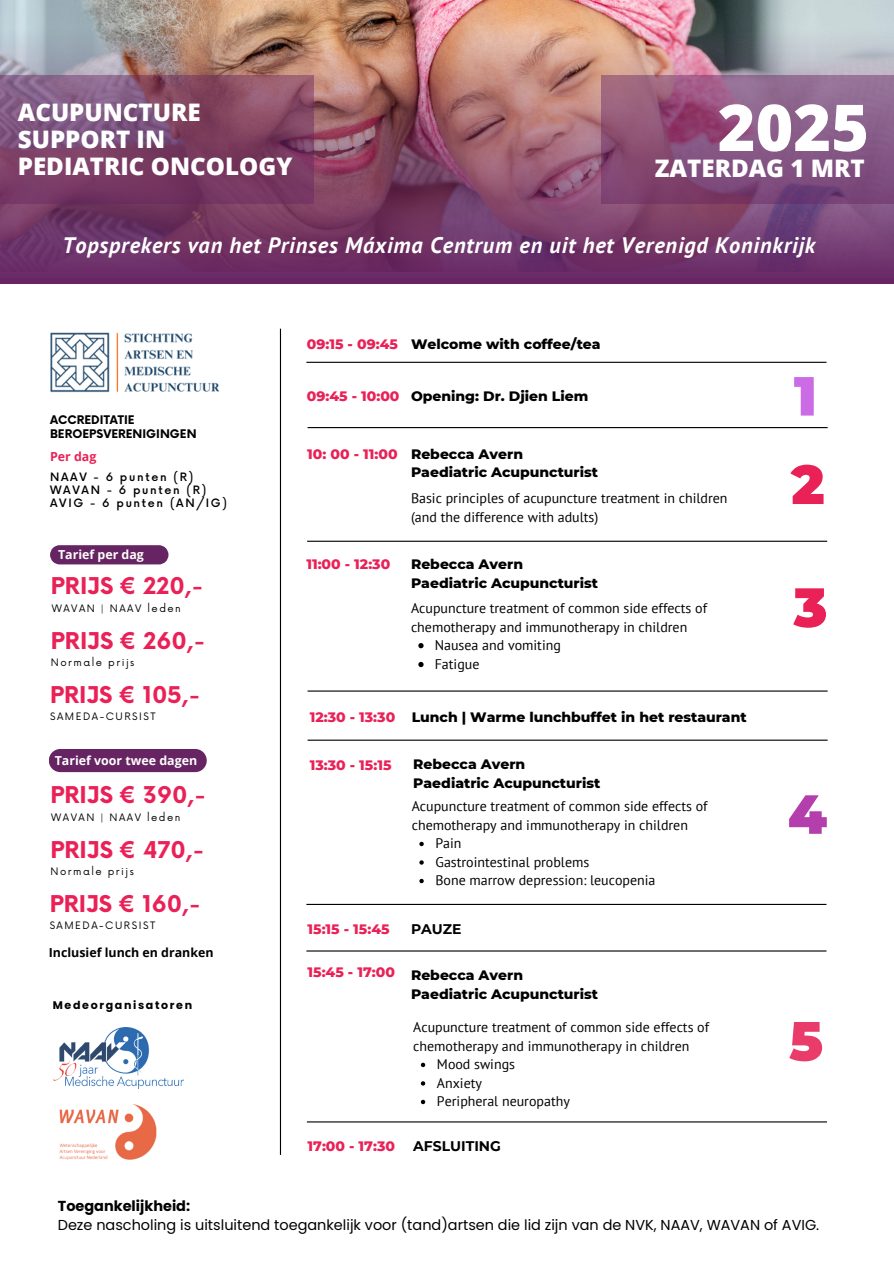
<style>
.page{position:relative;width:894px;height:1264px;background:#fff}
.page>*{position:absolute;margin:0;border:0;box-sizing:border-box;transform-origin:0 0}
.t1{font:800 64.5px "Open Sans";color:#fff}
.t2{font:900 55.05px "Montserrat";color:#e92156}
.t3{font:900 55.05px "Montserrat";color:#e93c6a}
.t4{font:900 55.05px "Montserrat";color:#cb6ce6}
.t5{font:900 55.05px "Montserrat";color:#b53ead}
.t6{font:800 24.15px/27.2px "Open Sans";color:#fff}
.t7{font:700 22.5px "Now";color:#e92156}
.t8{font:italic 700 22.35px "PT Sans";letter-spacing:.035em;color:#fff}
.t9{font:14.4px/19.2px "Poppins";color:#000}
.t10{font:13.95px/18.5px "PT Sans";color:#000}
.t11{font:800 13.95px/18.9px "Montserrat";color:#000}
.t12{font:800 13.95px "Montserrat";color:#e92156}
.t13{font:700 13.95px "Montserrat";color:#000}
.t14{font:700 12.45px "Open Sans";color:#fff}
.t15{font:700 12.45px "Open Sans";color:#000}
.t16{font:700 12.45px "Open Sans";color:#e92156}
.t17{font:700 11.55px/13.6px "Now";color:#000}
.t18{font:500 11.25px "Now";letter-spacing:.15em;color:#000}
.t19{font:700 11.1px "Poppins";letter-spacing:.15em;color:#000}
.t20{font:10.05px "Now";letter-spacing:.15em;color:#000}
.s1{font-weight:700}
</style>
<div class="page">
<hr style="left:307px;top:739px;width:520px;height:1px;background:#000">
<hr style="left:307px;top:540px;width:520px;height:2px;background:#000">
<hr style="left:307px;top:427px;width:520px;height:1px;background:#000">
<hr style="left:306px;top:950px;width:520px;height:1px;background:#000">
<hr style="left:307px;top:690px;width:520px;height:1px;background:#000">
<hr style="left:306px;top:903px;width:520px;height:2px;background:#000">
<hr style="left:306px;top:362px;width:520px;height:1px;background:#000">
<img style="left:50px;top:332px;width:170px;height:61px">
<hr style="left:280px;top:329px;width:1px;height:825px;background:#000">
<img style="left:54px;top:1027px;width:129px;height:61px">
<img style="left:59px;top:1104px;width:98px;height:56px">
<hr style="left:307px;top:1121px;width:519px;height:1px;background:#000">
<div style="left:49px;top:749px;width:158px;height:23px;background:#662462"></div>
<svg style="left:50px;top:545px;width:118px;height:19px;background:#6c2c68"></svg>
<svg style="left:418px;top:643px;width:5px;height:5px"></svg>
<svg style="left:418px;top:662px;width:5px;height:5px"></svg>
<svg style="left:419px;top:841px;width:4px;height:5px"></svg>
<svg style="left:419px;top:860px;width:4px;height:4px"></svg>
<svg style="left:419px;top:878px;width:4px;height:5px"></svg>
<svg style="left:421px;top:1062px;width:4px;height:5px"></svg>
<svg style="left:421px;top:1081px;width:4px;height:4px"></svg>
<svg style="left:421px;top:1099px;width:4px;height:5px"></svg>
<img style="left:0;top:0;width:893px;height:283px">
<svg style="left:0;top:75px;width:314px;height:129px;background:#7d466b"></svg>
<svg style="left:601px;top:75px;width:292px;height:129px;background:#89547f"></svg>
<h5 class="t6" style="left:18px;top:98px;width:276px">ACUPUNCTURE<br>SUPPORT IN<br>PEDIATRIC ONCOLOGY</h5>
<p class="t1" style="left:717px;top:82px;width:153px">2025</p>
<p class="t6" style="left:654px;top:154px;width:211px">ZATERDAG 1 MRT</p>
<p class="t8" style="left:62px;top:230px;width:754px">Topsprekers van het Prinses Máxima Centrum en uit het Verenigd Koninkrijk</p>
<p class="t17" style="left:50px;top:414px;width:148px">ACCREDITATIE<br>BEROEPSVERENIGINGEN</p>
<h6 class="t16" style="left:50px;top:447px;width:48px">Per dag</h6>
<p class="t18" style="left:50px;top:471px;width:145px">NAAV - 6 punten (R)</p>
<p class="t18" style="left:50px;top:484px;width:158px">WAVAN - 6 punten (R)</p>
<h2 class="t18" style="left:50px;top:497px;width:178px">AVIG - 6 punten (AN/IG)</h2>
<h2 class="t14" style="left:58px;top:545px;width:87px">Tarief per dag</h2>
<p class="t7" style="left:51px;top:574px;width:154px">PRIJS € 220,-</p>
<p class="t7" style="left:51px;top:629px;width:156px">PRIJS € 260,-</p>
<p class="t20" style="left:52px;top:602px;width:131px">WAVAN | NAAV leden</p>
<p class="t20" style="left:51px;top:656px;width:85px">Normale prijs</p>
<p class="t7" style="left:50px;top:683px;width:152px">PRIJS € 105,-</p>
<h2 class="t20" style="left:50px;top:710px;width:107px">SAMEDA-CURSIST</h2>
<p class="t14" style="left:55px;top:751px;width:144px">Tarief voor twee dagen</p>
<p class="t7" style="left:50px;top:783px;width:157px">PRIJS € 390,-</p>
<p class="t7" style="left:50px;top:838px;width:155px">PRIJS € 470,-</p>
<p class="t20" style="left:51px;top:811px;width:131px">WAVAN | NAAV leden</p>
<p class="t20" style="left:50px;top:865px;width:85px">Normale prijs</p>
<h5 class="t7" style="left:50px;top:892px;width:152px">PRIJS € 160,-</h5>
<h5 class="t20" style="left:50px;top:919px;width:107px">SAMEDA-CURSIST</h5>
<h5 class="t15" style="left:49px;top:943px;width:166px">Inclusief lunch en dranken</h5>
<h5 class="t19" style="left:53px;top:997px;width:141px">Medeorganisatoren</h5>
<h6 class="t12" style="left:307px;top:335px;width:92px">09:15 - 09:45</h6>
<p class="t11" style="left:411px;top:334px;width:191px">Welcome with coffee/tea</p>
<p class="t12" style="left:307px;top:387px;width:94px">09:45 - 10:00</p>
<p class="t11" style="left:411px;top:386px;width:179px">Opening: Dr. Djien Liem</p>
<p class="t12" style="left:307px;top:445px;width:92px">10: 00 - 11:00</p>
<h2 class="t11" style="left:411px;top:444px;width:188px">Rebecca Avern<br>Paediatric Acupuncturist</h2>
<h1 class="t10" style="left:411px;top:489px;width:318px">Basic principles of acupuncture treatment in children</h1>
<h2 class="t12" style="left:306px;top:556px;width:85px">11:00 - 12:30</h2>
<h1 class="t10" style="left:411px;top:507px;width:189px">(and the difference with adults)</h1>
<h5 class="t11" style="left:411px;top:555px;width:188px">Rebecca Avern<br>Paediatric Acupuncturist</h5>
<p class="t10" style="left:411px;top:598px;width:297px;line-height:18.9px">Acupuncture treatment of common side effects of chemotherapy and immunotherapy in children</p>
<h2 class="t10" style="left:434px;top:636px;width:128px">Nausea and vomiting</h2>
<p class="t10" style="left:434px;top:654px;width:46px">Fatigue</p>
<p class="t12" style="left:309px;top:708px;width:87px">12:30 - 13:30</p>
<p class="t11" style="left:411px;top:707px;width:336px">Lunch | Warme lunchbuffet in het restaurant</p>
<h5 class="t12" style="left:309px;top:756px;width:83px">13:30 - 15:15</h5>
<h6 class="t11" style="left:413px;top:754px;width:188px">Rebecca Avern<br>Paediatric Acupuncturist</h6>
<p class="t10" style="left:411px;top:796px;width:297px">Acupuncture treatment of common side effects of chemotherapy and immunotherapy in children</p>
<p class="t10" style="left:435px;top:834px;width:28px">Pain</p>
<p class="t10" style="left:435px;top:852px;width:155px">Gastrointestinal problems</p>
<p class="t10" style="left:435px;top:871px;width:221px">Bone marrow depression: leucopenia</p>
<h5 class="t12" style="left:307px;top:920px;width:83px">15:15 - 15:45</h5>
<p class="t13" style="left:411px;top:920px;width:52px">PAUZE</p>
<h5 class="t12" style="left:307px;top:963px;width:89px">15:45 - 17:00</h5>
<p class="t11" style="left:411px;top:965px;width:188px">Rebecca Avern<br>Paediatric Acupuncturist</p>
<p class="t10" style="left:413px;top:1017px;width:297px">Acupuncture treatment of common side effects of chemotherapy and immunotherapy in children</p>
<h5 class="t10" style="left:437px;top:1054px;width:80px">Mood swings</h5>
<h5 class="t10" style="left:437px;top:1073px;width:47px">Anxiety</h5>
<p class="t10" style="left:437px;top:1091px;width:134px">Peripheral neuropathy</p>
<p class="t12" style="left:307px;top:1137px;width:89px">17:00 - 17:30</p>
<h5 class="t13" style="left:413px;top:1137px;width:89px">AFSLUITING</h5>
<h2 class="t4" style="left:793px;top:362px;width:24px">1</h2>
<h2 class="t2" style="left:790px;top:450px;width:35px">2</h2>
<p class="t2" style="left:793px;top:573px;width:35px">3</p>
<h3 class="t5" style="left:787px;top:780px;width:41px">4</h3>
<p class="t3" style="left:788px;top:1007px;width:36px">5</p>
<h5 class="t9" style="left:58px;top:1196px;width:762px"><span class="s1">Toegankelijkheid:<br></span>Deze nascholing is uitsluitend toegankelijk voor (tand)artsen die lid zijn van de NVK, NAAV, WAVAN of AVIG.</h5>
</div>
